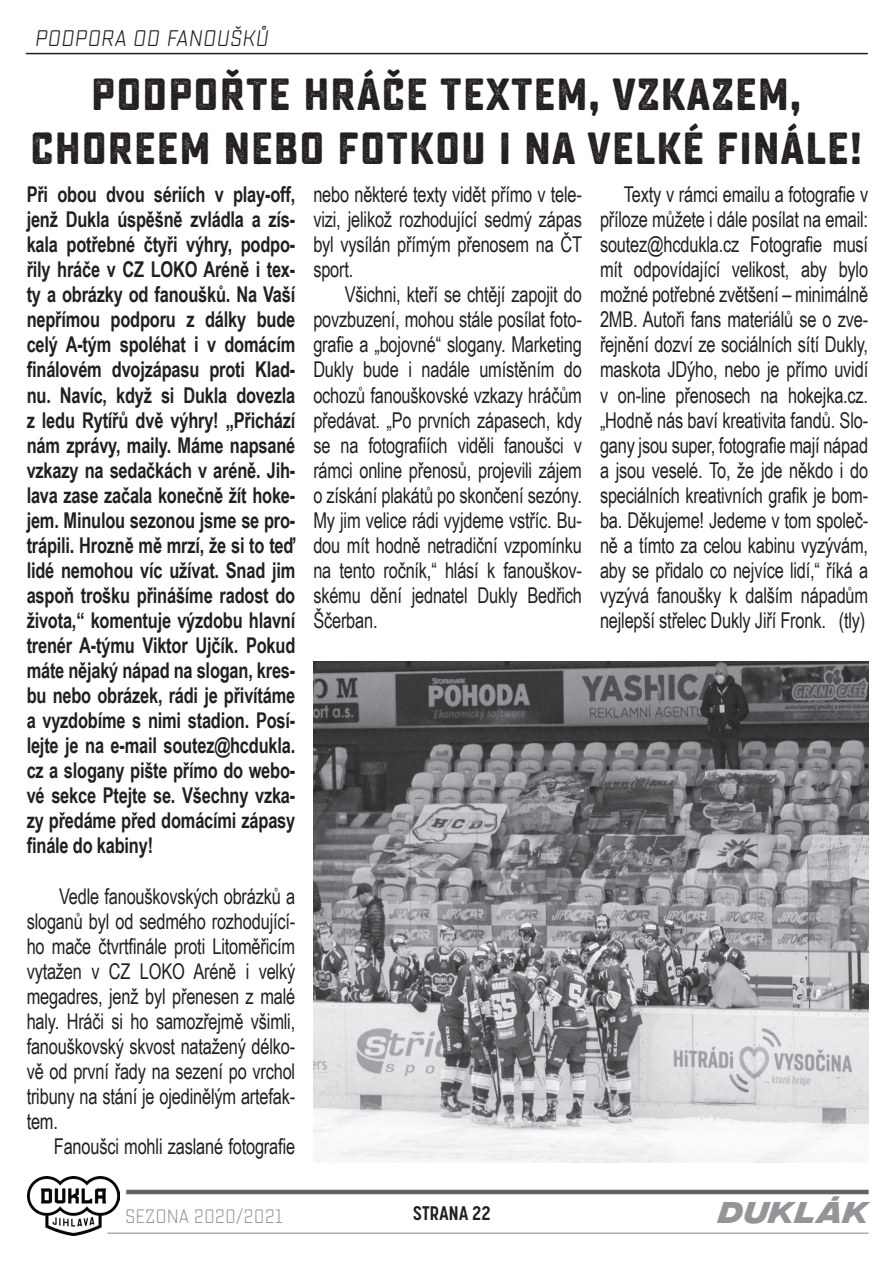
<style>
.page{position:relative;width:893px;height:1263px;background:#fff}
.page>*{position:absolute;margin:0;border:0;box-sizing:border-box;transform-origin:0 0}
.t1{font:45px/54px "Sucrose Bold One";letter-spacing:.02em;color:#231f20;text-align:center}
.t2{font:30px "integral cf bold oblique";letter-spacing:.05em;color:#939598}
.t3{font:22.5px "Sucrose Slant";letter-spacing:.02em;color:#231f20}
.t4{font:21.75px/25px "Arial Narrow";letter-spacing:-.01em;color:#231f20;text-align:justify;scale:.92 1}
.t5{font:700 21.75px/25px "Arial Narrow";letter-spacing:-.01em;color:#231f20;text-align:justify;scale:.92 1}
.t6{font:19.5px "Sucrose One";color:#939598}
.t7{font:700 19.5px "Korolev Condensed";letter-spacing:.02em;color:#231f20}
</style>
<div class="page">
<img style="left:313px;top:661px;width:556px;height:501px">
<hr style="left:26px;top:53px;width:842px;height:1px;background:#231f20">
<hr style="left:126px;top:1190px;width:743px;height:4px;background:#636366">
<hr style="left:107px;top:1232px;width:762px;height:2px;background:#aeafb3">
<img style="left:27px;top:1176px;width:92px;height:59px">
<p class="t3" style="left:34px;top:26px;width:235px">PODPORA OD FANOUŠKŮ</p>
<p class="t1" style="left:30px;top:68px;width:834px">PODPOŘTE HRÁČE TEXTEM, VZKAZEM,<br>CHOREEM NEBO FOTKOU I NA VELKÉ FINÁLE!</p>
<p class="t5" style="left:27px;top:181px;width:294px">Při obou dvou sériích v play-off, jenž Dukla úspěšně zvládla a zís&shy;kala potřebné čtyři výhry, podpo&shy;řily hráče v CZ LOKO Aréně i tex&shy;ty a obrázky od fanoušků. Na Vaší nepřímou podporu z dálky bude celý A-tým spoléhat i v domácím finálovém dvojzápasu proti Klad&shy;nu. Navíc, když si Dukla dovezla z ledu Rytířů dvě výhry! „Přichází nám zprávy, maily. Máme napsané vzkazy na sedačkách v aréně. Jih&shy;lava zase začala konečně žít hoke&shy;jem. Minulou sezonou jsme se pro&shy;trápili. Hrozně mě mrzí, že si to teď lidé nemohou víc užívat. Snad jim aspoň trošku přinášíme radost do života,“ komentuje výzdobu hlavní trenér A-týmu Viktor Ujčík. Pokud máte nějaký nápad na slogan, kres&shy;bu nebo obrázek, rádi je přivítáme a vyzdobíme s nimi stadion. Posí&shy;lejte je na e-mail soutez@hcdukla. cz a slogany pište přímo do webo&shy;vé sekce Ptejte se. Všechny vzka&shy;zy předáme před domácími zápasy finále do kabiny!</p>
<p class="t4" style="left:27px;top:882px;width:293px;text-indent:32px">Vedle fanouškovských obrázků a sloganů byl od sedmého rozhodující&shy;ho mače čtvrtfinále proti Litoměřicím vytažen v CZ LOKO Aréně i velký megadres, jenž byl přenesen z malé haly. Hráči si ho samozřejmě všimli, fanouškovský skvost natažený délko&shy;vě od první řady na sezení po vrchol tribuny na stání je ojedinělým artefak&shy;tem.</p>
<p class="t4" style="left:54px;top:1133px;width:264px">Fanoušci mohli zaslané fotografie</p>
<p class="t4" style="left:313px;top:181px;width:294px">nebo některé texty vidět přímo v tele&shy;vizi, jelikož rozhodující sedmý zápas byl vysílán přímým přenosem na ČT sport.</p>
<p class="t4" style="left:313px;top:281px;width:293px;text-indent:31px">Všichni, kteří se chtějí zapojit do povzbuzení, mohou stále posílat foto&shy;grafie a „bojovné“ slogany. Marketing Dukly bude i nadále umístěním do ochozů fanouškovské vzkazy hráčům předávat. „Po prvních zápasech, kdy se na fotografiích viděli fanoušci v rámci online přenosů, projevili zájem o získání plakátů po skončení sezóny.<br>My jim velice rádi vyjdeme vstříc. Bu&shy;dou mít hodně netradiční vzpomínku na tento ročník,“ hlásí k fanouškov&shy;skému dění jednatel Dukly Bedřich Ščerban.</p>
<p class="t4" style="left:600px;top:181px;width:293px;text-indent:24px">Texty v rámci emailu a fotografie v příloze můžete i dále posílat na email: soutez@hcdukla.cz Fotografie musí mít odpovídající velikost, aby bylo možné potřebné zvětšení – minimálně 2MB. Autoři fans materiálů se o zve&shy;řejnění dozví ze sociálních sítí Dukly, maskota JDýho, nebo je přímo uvidí v on-line přenosech na hokejka.cz. „Hodně nás baví kreativita fandů. Slo&shy;gany jsou super, fotografie mají nápad a jsou veselé. To, že jde někdo i do speciálních kreativních grafik je bom&shy;ba. Děkujeme! Jedeme v tom společ&shy;ně a tímto za celou kabinu vyzývám, aby se přidalo co nejvíce lidí,“ říká a vyzývá fanoušky k dalším nápadům nejlepší střelec Dukly Jiří Fronk. (tly)</p>
<p class="t6" style="left:125px;top:1206px;width:160px">SEZONA 2020/2021</p>
<p class="t7" style="left:413px;top:1202px;width:79px">STRANA 22</p>
<p class="t2" style="left:719px;top:1195px;width:151px">DUKLÁK</p>
</div>
